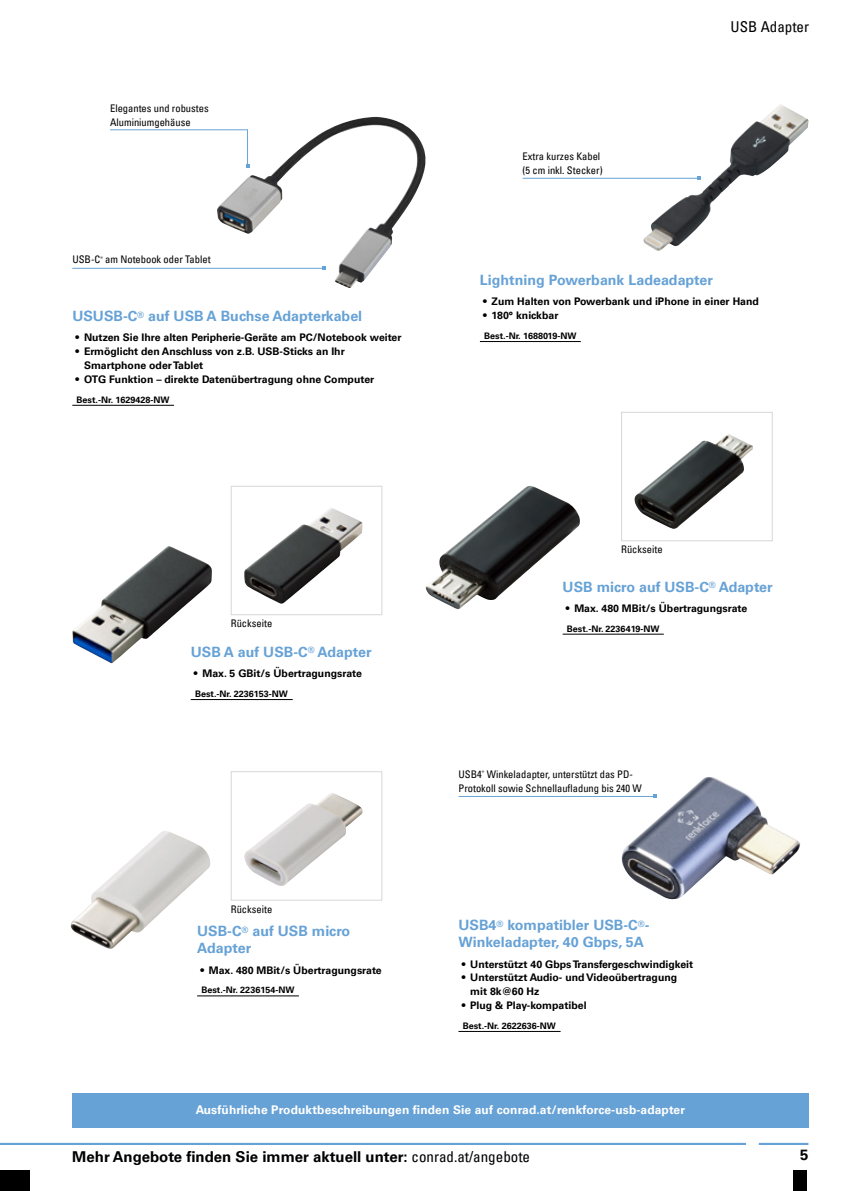
<style>
.page{position:relative;width:851px;height:1191px;background:#fff}
.page>*{position:absolute;margin:0;border:0;box-sizing:border-box;transform-origin:0 0}
.t1{font:700 15px "Univers LT Pro 65";color:#000}
.t2{font:condensed 15px "Univers LT Pro";color:#000}
.t3{font:700 14.25px/17.1px "Univers LT Pro 65";color:#67a2d6}
.t4{font:700 12px "Univers LT Pro 65";letter-spacing:.01em;color:#fff}
.t5{font:700 10.5px/13.8px "Univers LT Pro 65";color:#000}
.t6{font:condensed 10.5px/13.8px "Univers LT Pro";color:#000}
.t7{font:700 9px "Univers LT Pro 65";color:#000}
.s1{font-family:"Univers LT Pro";font-weight:400;font-stretch:condensed}
</style>
<div class="page">
<hr style="left:758px;top:1142px;width:50px;height:3px;background:#67a2d6">
<hr style="left:0;top:1142px;width:746px;height:3px;background:#67a2d6">
<div style="left:793px;top:1170px;width:13px;height:21px;background:#000"></div>
<div style="left:0;top:1170px;width:30px;height:21px;background:#000"></div>
<hr style="left:72px;top:405px;width:102px;height:1px;background:#000">
<hr style="left:480px;top:341px;width:100px;height:1px;background:#000">
<img style="left:217px;top:117px;width:208px;height:171px">
<img style="left:643px;top:104px;width:165px;height:147px">
<div style="left:72px;top:1093px;width:736px;height:34px;background:#67a2d6"></div>
<hr style="left:191px;top:699px;width:102px;height:1px;background:#000">
<hr style="left:562px;top:634px;width:101px;height:1px;background:#000">
<hr style="left:458px;top:1031px;width:102px;height:1px;background:#000">
<hr style="left:197px;top:995px;width:102px;height:1px;background:#000">
<img style="left:72px;top:546px;width:140px;height:117px">
<img style="left:425px;top:486px;width:154px;height:123px">
<img style="left:621px;top:777px;width:179px;height:122px">
<img style="left:71px;top:831px;width:139px;height:118px">
<hr style="left:72px;top:268px;width:252px;height:1px;background:#67a2d6">
<svg style="left:322px;top:266px;width:4px;height:4px"></svg>
<hr style="left:458px;top:796px;width:197px;height:1px;background:#67a2d6">
<svg style="left:653px;top:794px;width:4px;height:4px"></svg>
<hr style="left:522px;top:178px;width:176px;height:1px;background:#67a2d6">
<svg style="left:110px;top:129px;width:139px;height:39px"></svg>
<img style="left:634px;top:434px;width:118px;height:95px">
<div style="left:621px;top:412px;width:151px;height:129px;border:1px solid #d7d7d8"></div>
<img style="left:244px;top:508px;width:118px;height:96px">
<div style="left:231px;top:486px;width:151px;height:129px;border:1px solid #d7d7d8"></div>
<img style="left:244px;top:793px;width:118px;height:93px">
<div style="left:231px;top:771px;width:151px;height:129px;border:1px solid #d7d7d8"></div>
<p class="t6" style="left:110px;top:101px;width:100px">Elegantes und robustes<br>Aluminiumgehäuse</p>
<p class="t6" style="left:72px;top:252px;width:140px">USB-C<sup>®</sup> am Notebook oder Tablet</p>
<h2 class="t3" style="left:72px;top:307px;width:291px">USUSB-C<sup>®</sup> auf USB A Buchse Adapterkabel</h2>
<p class="t5" style="left:75px;top:330px;width:327px">• Nutzen Sie Ihre alten Peripherie-Geräte am PC/Notebook weiter</p>
<p class="t5" style="left:84px;top:344px;width:262px;text-indent:-9px">• Ermöglicht den Anschluss von z.B. USB-Sticks an Ihr<br>Smartphone oder Tablet</p>
<p class="t5" style="left:75px;top:372px;width:300px">• OTG Funktion – direkte Datenübertragung ohne Computer</p>
<p class="t7" style="left:77px;top:393px;width:94px">Best.-Nr. 1629428-NW</p>
<p class="t6" style="left:231px;top:616px;width:43px">Rückseite</p>
<h2 class="t3" style="left:191px;top:642px;width:182px">USB A auf USB-C<sup>®</sup> Adapter</h2>
<p class="t5" style="left:194px;top:666px;width:169px">• Max. 5 GBit/s Übertragungsrate</p>
<p class="t7" style="left:195px;top:687px;width:94px">Best.-Nr. 2236153-NW</p>
<p class="t6" style="left:231px;top:902px;width:43px">Rückseite</p>
<h2 class="t3" style="left:197px;top:922px;width:155px">USB-C<sup>®</sup> auf USB micro<br>Adapter</h2>
<p class="t5" style="left:200px;top:962px;width:183px">• Max. 480 MBit/s Übertragungsrate</p>
<p class="t7" style="left:201px;top:983px;width:94px">Best.-Nr. 2236154-NW</p>
<p class="t6" style="left:522px;top:149px;width:81px">Extra kurzes Kabel (5 cm inkl. Stecker)</p>
<h1 class="t2" style="left:730px;top:18px;width:80px">USB Adapter</h1>
<h2 class="t3" style="left:480px;top:271px;width:234px">Lightning Powerbank Ladeadapter</h2>
<p class="t5" style="left:483px;top:294px;width:277px">• Zum Halten von Powerbank und iPhone in einer Hand</p>
<p class="t5" style="left:483px;top:308px;width:77px">• 180° knickbar</p>
<p class="t7" style="left:484px;top:329px;width:94px">Best.-Nr. 1688019-NW</p>
<p class="t6" style="left:621px;top:542px;width:43px">Rückseite</p>
<h2 class="t3" style="left:562px;top:577px;width:211px">USB micro auf USB-C<sup>®</sup> Adapter</h2>
<p class="t5" style="left:565px;top:601px;width:183px">• Max. 480 MBit/s Übertragungsrate</p>
<p class="t7" style="left:567px;top:622px;width:94px">Best.-Nr. 2236419-NW</p>
<p class="t6" style="left:458px;top:767px;width:185px">USB4<sup>®</sup> Winkeladapter, unterstützt das PD-<br>Protokoll sowie Schnellaufladung bis 240 W</p>
<h2 class="t3" style="left:458px;top:915px;width:192px">USB4<sup>®</sup> kompatibler USB-C<sup>®</sup>-<br>Winkeladapter, 40 Gbps, 5A</h2>
<p class="t5" style="left:461px;top:956px;width:233px">• Unterstützt 40 Gbps Transfergeschwindigkeit</p>
<p class="t5" style="left:470px;top:970px;width:208px;text-indent:-9px">• Unterstützt Audio- und Videoübertragung mit 8k@60 Hz</p>
<p class="t5" style="left:461px;top:998px;width:126px">• Plug &amp; Play-kompatibel</p>
<p class="t7" style="left:462px;top:1019px;width:94px">Best.-Nr. 2622636-NW</p>
<p class="t4" style="left:196px;top:1101px;width:491px">Ausführliche Produktbeschreibungen finden Sie auf conrad.at/renkforce-usb-adapter</p>
<h1 class="t1" style="left:72px;top:1146px;width:459px">Mehr Angebote finden Sie immer aktuell unter: <span class="s1">conrad.at/angebote</span></h1>
<h1 class="t1" style="left:800px;top:1144px;width:10px">5</h1>
</div>
